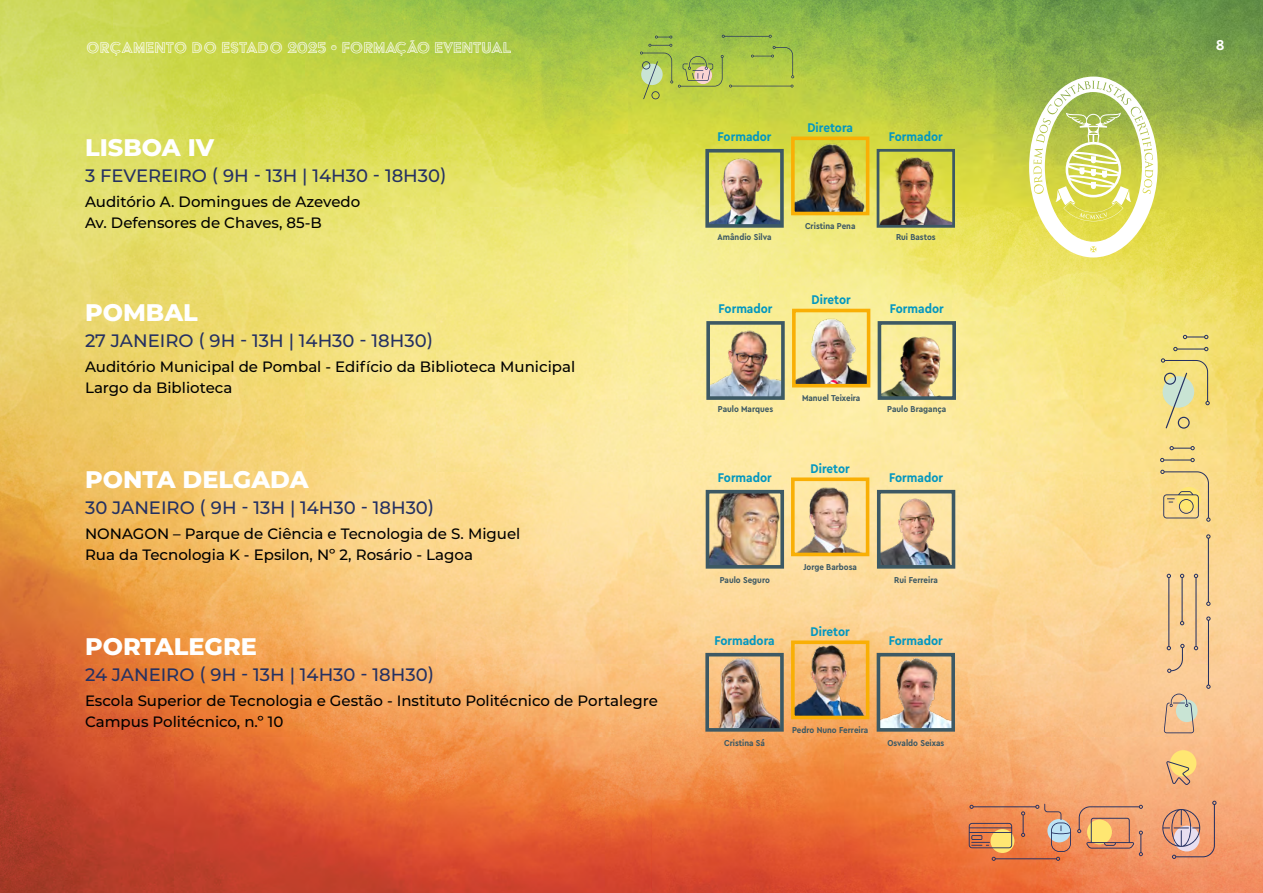
<style>
.page{position:relative;width:1263px;height:893px;background:#fff}
.page>*{position:absolute;margin:0;border:0;box-sizing:border-box;transform-origin:0 0}
.t1{font:800 24px "Montserrat";color:#fff}
.t2{font:500 18px "Montserrat";color:#253162}
.t3{font:18px "Acier BAT Text Gris";color:#fff}
.t4{font:500 15px/21px "Montserrat";color:#000}
.t5{font:700 15px "Cera Pro";color:#fff}
.t6{font:700 13.2px "Cera Compact Pro";color:#0397c0}
.t7{font:700 9px "Cera Compact Pro";color:#3d5964}
</style>
<div class="page">
<img style="left:0;top:0;width:1263px;height:893px">
<svg style="left:640px;top:35px;width:154px;height:64px;background:#abc34f"></svg>
<div style="left:1176px;top:700px;width:21px;height:22px;background:#c9e4d4;border-radius:50%"></div>
<svg style="left:1164px;top:694px;width:30px;height:39px"></svg>
<svg style="left:1166px;top:749px;width:32px;height:36px"></svg>
<svg style="left:1173px;top:347px;width:35px;height:4px"></svg>
<svg style="left:1183px;top:335px;width:25px;height:4px"></svg>
<svg style="left:1160px;top:458px;width:35px;height:4px"></svg>
<svg style="left:1169px;top:446px;width:26px;height:4px"></svg>
<svg style="left:1161px;top:358px;width:49px;height:71px;background:#ded48d"></svg>
<svg style="left:1162px;top:801px;width:54px;height:58px;background:#db9d81"></svg>
<svg style="left:1206px;top:616px;width:4px;height:73px"></svg>
<svg style="left:1160px;top:470px;width:50px;height:52px;background:#e5ca82"></svg>
<svg style="left:1206px;top:534px;width:4px;height:72px"></svg>
<svg style="left:1194px;top:574px;width:4px;height:76px"></svg>
<svg style="left:1167px;top:574px;width:17px;height:99px;background:#e1bd8e"></svg>
<svg style="left:1077px;top:805px;width:66px;height:51px;background:#e19b69"></svg>
<svg style="left:969px;top:804px;width:102px;height:57px;background:#da8a5c"></svg>
<svg style="left:1029px;top:77px;width:129px;height:180px"></svg>
<img style="left:882px;top:495px;width:68px;height:69px">
<div style="left:877px;top:490px;width:78px;height:79px;border:4px solid #3d5964"></div>
<img style="left:711px;top:495px;width:68px;height:69px">
<div style="left:706px;top:490px;width:78px;height:79px;border:4px solid #3d5964"></div>
<img style="left:796px;top:482px;width:68px;height:69px">
<div style="left:791px;top:477px;width:78px;height:79px;border:4px solid #f9af05"></div>
<img style="left:797px;top:314px;width:68px;height:68px">
<div style="left:792px;top:309px;width:78px;height:78px;border:4px solid #f9af05"></div>
<img style="left:883px;top:326px;width:68px;height:69px">
<div style="left:878px;top:321px;width:78px;height:79px;border:4px solid #3d5964"></div>
<img style="left:711px;top:326px;width:69px;height:69px">
<div style="left:706px;top:321px;width:79px;height:79px;border:4px solid #3d5964"></div>
<img style="left:796px;top:142px;width:68px;height:68px">
<div style="left:791px;top:137px;width:78px;height:78px;border:4px solid #f9af05"></div>
<img style="left:710px;top:154px;width:69px;height:69px">
<div style="left:705px;top:149px;width:79px;height:79px;border:4px solid #3d5964"></div>
<img style="left:881px;top:153px;width:70px;height:71px">
<div style="left:877px;top:149px;width:78px;height:79px;border:3px solid #3d5964"></div>
<img style="left:796px;top:645px;width:68px;height:69px">
<div style="left:791px;top:640px;width:78px;height:79px;border:4px solid #f9af05"></div>
<img style="left:710px;top:658px;width:69px;height:69px">
<div style="left:705px;top:653px;width:79px;height:79px;border:4px solid #3d5964"></div>
<img style="left:882px;top:658px;width:68px;height:69px">
<div style="left:877px;top:653px;width:78px;height:79px;border:4px solid #3d5964"></div>
<p class="t3" style="left:86px;top:38px;width:427px">ORÇAMENTO DO ESTADO 2025 • FORMAÇÃO EVENTUAL</p>
<p class="t5" style="left:1216px;top:35px;width:10px">8</p>
<h1 class="t1" style="left:85px;top:130px;width:131px">LISBOA IV</h1>
<p class="t2" style="left:85px;top:163px;width:363px">3 FEVEREIRO ( 9H - 13H | 14H30 - 18H30)</p>
<p class="t4" style="left:85px;top:190px;width:277px">Auditório A. Domingues de Azevedo<br>Av. Defensores de Chaves, 85-B</p>
<h1 class="t1" style="left:85px;top:295px;width:114px">POMBAL</h1>
<p class="t2" style="left:85px;top:328px;width:350px">27 JANEIRO ( 9H - 13H | 14H30 - 18H30)</p>
<p class="t4" style="left:85px;top:356px;width:492px">Auditório Municipal de Pombal - Edifício da Biblioteca Municipal<br>Largo da Biblioteca</p>
<h1 class="t1" style="left:85px;top:462px;width:225px">PONTA DELGADA</h1>
<p class="t2" style="left:85px;top:495px;width:351px">30 JANEIRO ( 9H - 13H | 14H30 - 18H30)</p>
<p class="t4" style="left:85px;top:522px;width:437px">NONAGON – Parque de Ciência e Tecnologia de S. Miguel<br>Rua da Tecnologia K - Epsilon, Nº 2, Rosário - Lagoa</p>
<h1 class="t1" style="left:85px;top:629px;width:173px">PORTALEGRE</h1>
<p class="t2" style="left:85px;top:662px;width:351px">24 JANEIRO ( 9H - 13H | 14H30 - 18H30)</p>
<p class="t4" style="left:85px;top:689px;width:575px">Escola Superior de Tecnologia e Gestão - Instituto Politécnico de Portalegre<br>Campus Politécnico, n.º 10</p>
<p class="t6" style="left:717px;top:128px;width:56px">Formador</p>
<p class="t6" style="left:807px;top:119px;width:47px">Diretora</p>
<p class="t6" style="left:889px;top:128px;width:56px">Formador</p>
<p class="t7" style="left:805px;top:220px;width:52px">Cristina Pena</p>
<p class="t7" style="left:717px;top:231px;width:55px">Amândio Silva</p>
<p class="t7" style="left:896px;top:231px;width:41px">Rui Bastos</p>
<p class="t6" style="left:718px;top:300px;width:56px">Formador</p>
<p class="t6" style="left:812px;top:291px;width:41px">Diretor</p>
<p class="t6" style="left:890px;top:300px;width:56px">Formador</p>
<p class="t7" style="left:718px;top:403px;width:57px">Paulo Marques</p>
<p class="t6" style="left:718px;top:469px;width:56px">Formador</p>
<p class="t7" style="left:802px;top:392px;width:60px">Manuel Teixeira</p>
<p class="t6" style="left:811px;top:460px;width:41px">Diretor</p>
<p class="t7" style="left:887px;top:403px;width:61px">Paulo Bragança</p>
<p class="t6" style="left:889px;top:469px;width:56px">Formador</p>
<p class="t7" style="left:720px;top:574px;width:52px">Paulo Seguro</p>
<p class="t6" style="left:714px;top:632px;width:62px">Formadora</p>
<p class="t7" style="left:803px;top:561px;width:55px">Jorge Barbosa</p>
<p class="t6" style="left:811px;top:623px;width:41px">Diretor</p>
<p class="t7" style="left:894px;top:574px;width:45px">Rui Ferreira</p>
<p class="t6" style="left:889px;top:632px;width:56px">Formador</p>
<p class="t7" style="left:724px;top:737px;width:42px">Cristina Sá</p>
<p class="t7" style="left:792px;top:724px;width:78px">Pedro Nuno Ferreira</p>
<p class="t7" style="left:887px;top:737px;width:58px">Osvaldo Seixas</p>
</div>
